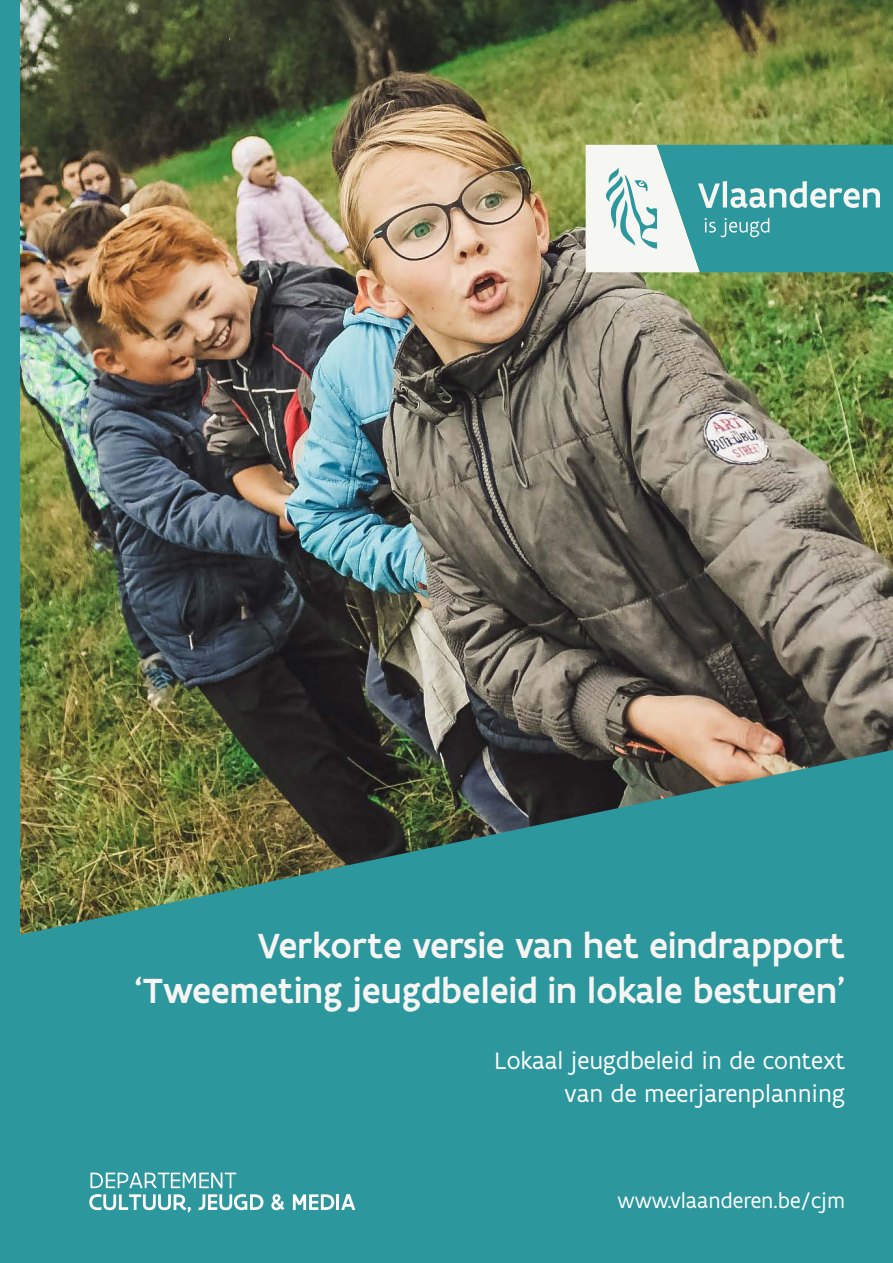
<style>
.page{position:relative;width:893px;height:1263px;background:#fff}
.page>*{position:absolute;margin:0;border:0;box-sizing:border-box;transform-origin:0 0}
.t1{font:500 37.5px "Flanders Art Sans";color:#f6f5f3}
.t2{font:25.5px "Flanders Art Sans";color:#fff}
.t3{font:22.5px "Flanders Art Sans";color:#fff}
</style>
<div class="page">
<img style="left:19px;top:0;width:874px;height:750px">
<svg style="left:19px;top:750px;width:874px;height:513px;background:#358c8b"></svg>
<div style="left:0;top:0;width:19px;height:1263px;background:#2d979e"></div>
<svg style="left:90px;top:1172px;width:146px;height:16px"></svg>
<svg style="left:89px;top:1194px;width:102px;height:19px"></svg>
<svg style="left:199px;top:1194px;width:64px;height:16px"></svg>
<svg style="left:271px;top:1194px;width:13px;height:16px"></svg>
<svg style="left:293px;top:1194px;width:62px;height:16px"></svg>
<svg style="left:586px;top:145px;width:307px;height:127px"></svg>
<p class="t1" style="left:258px;top:923px;width:589px">Verkorte versie van het eindrapport</p>
<p class="t1" style="left:135px;top:968px;width:712px">‘Tweemeting jeugdbeleid in lokale besturen’</p>
<p class="t2" style="left:494px;top:1045px;width:352px">Lokaal jeugdbeleid in de context</p>
<p class="t2" style="left:565px;top:1078px;width:282px">van de meerjarenplanning</p>
<p class="t3" style="left:617px;top:1187px;width:229px">www.vlaanderen.be/cjm</p>
</div>
